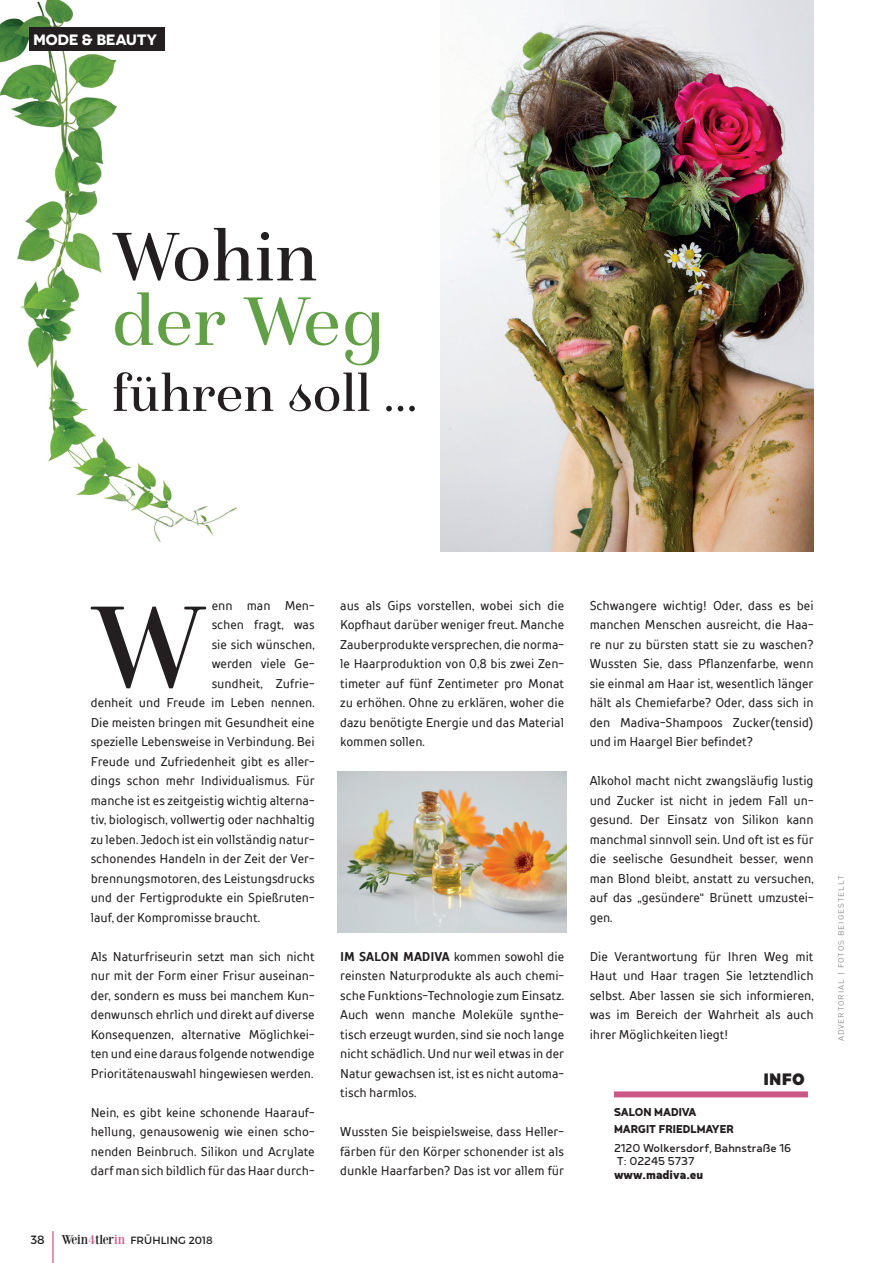
<style>
.page{position:relative;width:893px;height:1263px;background:#fff}
.page>*{position:absolute;margin:0;border:0;box-sizing:border-box;transform-origin:0 0}
.t1{font:123.45px "Isabel";color:#231f20}
.t2{font:72px "Isabel";letter-spacing:-.005em;color:#62a047}
.t3{font:72px "Isabel";color:#231f20}
.t4{font:52.5px "Isabel";color:#231f20}
.t5{font:900 16.5px "Montserrat";color:#231f20;scale:.91 1}
.t6{font:700 15px "Betm";color:#231f20}
.t7{font:700 15px "Novecentosanswide";color:#fff}
.t8{font:13.5px/13.5px "Betm";color:#231f20}
.t9{font:700 13.5px/16.2px "Betm";color:#231f20}
.t10{font:12.75px/19.5px "TT Prosto Sans Condensed";color:#231f20;text-align:justify}
.t11{font:10.5px "Montserrat";letter-spacing:.01em;color:#231f20}
.t12{font:300 7.5px "DIN";letter-spacing:.12em;color:#636366;scale:1.1 1}
.s1{font-size:12px}
.s2{font-family:"Bodoni XT";font-size:13.5px}
.s3{font-family:"Bodoni XT";font-size:13.5px;color:#cd5689}
.s4{font-weight:700}
</style>
<div class="page">
<img style="left:0;top:0;width:237px;height:543px">
<img style="left:441px;top:0;width:373px;height:551px">
<img style="left:338px;top:771px;width:229px;height:162px">
<div style="left:29px;top:27px;width:135px;height:24px;background:#231f20"></div>
<div style="left:614px;top:1091px;width:194px;height:6px;background:#cd5689"></div>
<p class="t7" style="left:34px;top:31px;width:125px">MODE &amp; BEAUTY</p>
<h2 class="t3" style="left:112px;top:212px;width:208px">Wohin</h2>
<h2 class="t2" style="left:112px;top:276px;width:274px">der Weg</h2>
<h3 class="t4" style="left:112px;top:361px;width:307px">führen soll ...</h3>
<p class="t10" style="left:212px;top:596px;width:104px">enn man Men-</p>
<p class="t10" style="left:212px;top:615px;width:104px">schen fragt, was</p>
<p class="t10" style="left:212px;top:635px;width:104px">sie sich wünschen,</p>
<p class="t10" style="left:212px;top:654px;width:104px">werden viele Ge-</p>
<p class="t10" style="left:212px;top:674px;width:104px">sundheit, Zufrie-</p>
<p class="t10" style="left:91px;top:693px;width:225px">denheit und Freude im Leben nennen.</p>
<p class="t10" style="left:91px;top:713px;width:225px">Die meisten bringen mit Gesundheit eine</p>
<p class="t10" style="left:91px;top:732px;width:225px">spezielle Lebensweise in Verbindung. Bei</p>
<p class="t10" style="left:91px;top:752px;width:225px">Freude und Zufriedenheit gibt es aller-</p>
<p class="t10" style="left:91px;top:771px;width:225px">dings schon mehr Individualismus. Für</p>
<p class="t10" style="left:91px;top:791px;width:225px">manche ist es zeitgeistig wichtig alterna-</p>
<p class="t10" style="left:91px;top:810px;width:225px">tiv, biologisch, vollwertig oder nachhaltig</p>
<p class="t10" style="left:91px;top:830px;width:225px">zu leben. Jedoch ist ein vollständig natur-</p>
<p class="t10" style="left:91px;top:849px;width:225px">schonendes Handeln in der Zeit der Ver-</p>
<p class="t10" style="left:91px;top:869px;width:225px">brennungsmotoren, des Leistungsdrucks</p>
<p class="t10" style="left:91px;top:888px;width:225px">und der Fertigprodukte ein Spießruten-</p>
<p class="t10" style="left:91px;top:908px;width:171px">lauf, der Kompromisse braucht.</p>
<p class="t10" style="left:91px;top:947px;width:225px">Als Naturfriseurin setzt man sich nicht nur mit der Form einer Frisur auseinan&shy;der, sondern es muss bei manchem Kun&shy;denwunsch ehrlich und direkt auf diverse Konsequenzen, alternative Möglichkei&shy;ten und eine daraus folgende notwendige Prioritätenauswahl hingewiesen werden.</p>
<p class="t10" style="left:91px;top:1103px;width:225px">Nein, es gibt keine schonende Haarauf&shy;hellung, genausowenig wie einen scho&shy;nenden Beinbruch. Silikon und Acrylate darf man sich bildlich für das Haar durch-</p>
<h1 class="t1" style="left:90px;top:570px;width:118px">W</h1>
<p class="t11" style="left:31px;top:1234px;width:184px"><span class="s1">38</span> <span class="s2">Wein</span><span class="s3">4</span><span class="s2">tler</span><span class="s3">in</span> FRÜHLING 2018</p>
<p class="t10" style="left:340px;top:596px;width:225px">aus als Gips vorstellen, wobei sich die Kopfhaut darüber weniger freut. Manche Zauberprodukte versprechen, die norma&shy;le Haarproduktion von 0,8 bis zwei Zen&shy;timeter auf fünf Zentimeter pro Monat zu erhöhen. Ohne zu erklären, woher die dazu benötigte Energie und das Material kommen sollen.</p>
<p class="t10" style="left:340px;top:947px;width:225px"><span class="s4">IM SALON MADIVA</span> kommen sowohl die reinsten Naturprodukte als auch chemi&shy;sche Funktions-Technologie zum Einsatz.<br>Auch wenn manche Moleküle synthe&shy;tisch erzeugt wurden, sind sie noch lange nicht schädlich. Und nur weil etwas in der Natur gewachsen ist, ist es nicht automa&shy;tisch harmlos.</p>
<p class="t10" style="left:340px;top:1122px;width:225px">Wussten Sie beispielsweise, dass Heller&shy;färben für den Körper schonender ist als dunkle Haarfarben? Das ist vor allem für</p>
<p class="t10" style="left:590px;top:596px;width:225px">Schwangere wichtig! Oder, dass es bei manchen Menschen ausreicht, die Haa&shy;re nur zu bürsten statt sie zu waschen?<br>Wussten Sie, dass Pflanzenfarbe, wenn sie einmal am Haar ist, wesentlich länger hält als Chemiefarbe? Oder, dass sich in den Madiva-Shampoos Zucker(tensid) und im Haargel Bier befindet?</p>
<p class="t10" style="left:590px;top:771px;width:225px">Alkohol macht nicht zwangsläufig lustig und Zucker ist nicht in jedem Fall un&shy;gesund. Der Einsatz von Silikon kann manchmal sinnvoll sein. Und oft ist es für die seelische Gesundheit besser, wenn man Blond bleibt, anstatt zu versuchen, auf das „gesündere“ Brünett umzustei&shy;gen.</p>
<p class="t10" style="left:590px;top:947px;width:225px">Die Verantwortung für Ihren Weg mit Haut und Haar tragen Sie letztendlich selbst. Aber lassen sie sich informieren, was im Bereich der Wahrheit als auch ihrer Möglichkeiten liegt!</p>
<p class="t5" style="left:764px;top:1068px;width:46px">INFO</p>
<p class="t9" style="left:614px;top:1103px;width:121px">SALON MADIVA<br>MARGIT FRIEDLMAYER</p>
<p class="t8" style="left:614px;top:1140px;width:179px">2120 Wolkersdorf, Bahnstraße 16<br>T: 02245 5737</p>
<p class="t6" style="left:614px;top:1165px;width:91px">www.madiva.eu</p>
<p class="t12" style="left:837px;top:1041px;width:152px;rotate:-90deg">ADVERTORIAL | FOTOS BEIGESTELLT</p>
</div>
